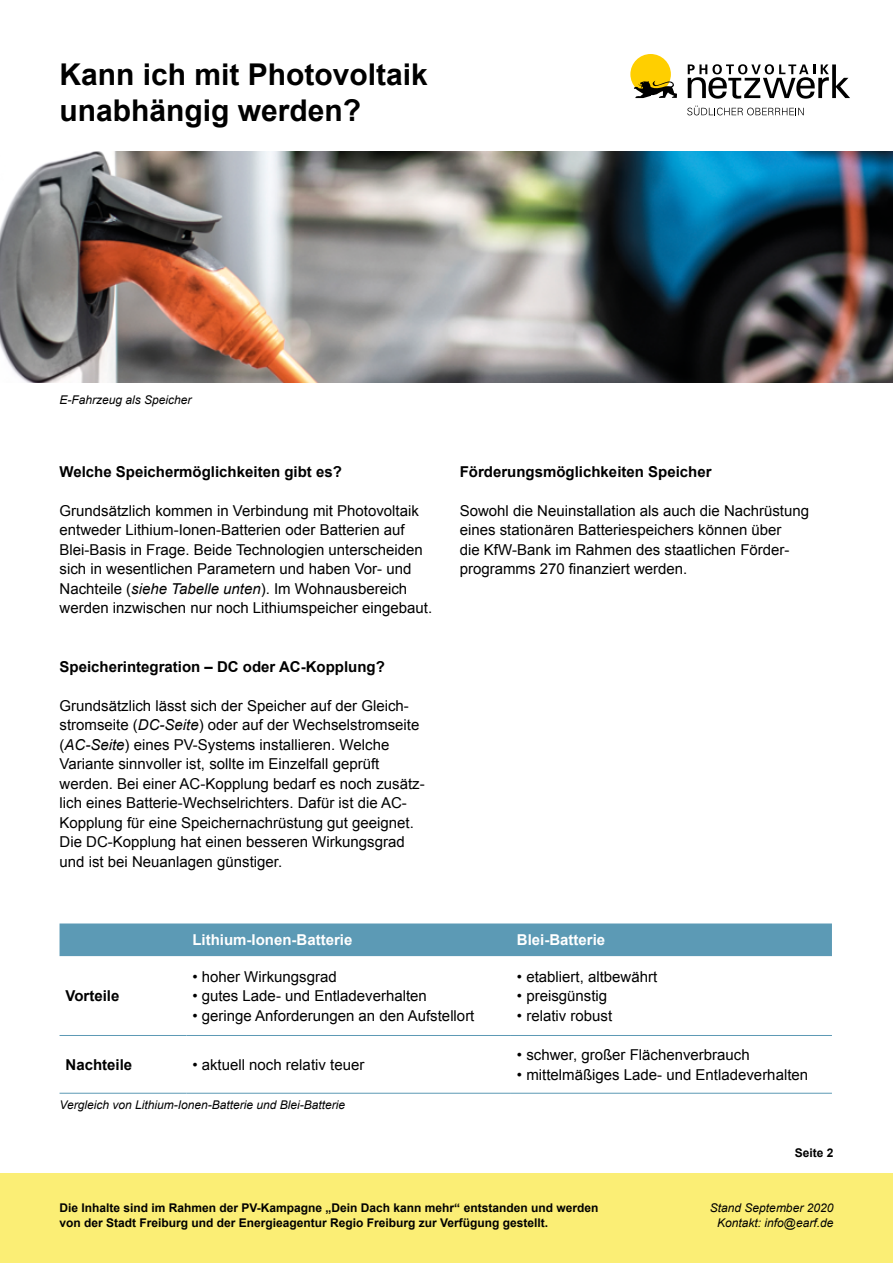
<style>
.page{position:relative;width:893px;height:1263px;background:#fff}
.page>*{position:absolute;margin:0;border:0;box-sizing:border-box;transform-origin:0 0}
.t1{font:700 30px/36px "Arial";color:#000}
.t2{font:15px/19.5px "Arial";color:#000}
.t3{font:700 15px "Arial";color:#000}
.t4{font:700 15px "Arial";color:#fff}
.t5{font:700 12px/15px "Arial";color:#000}
.t6{font:italic 12px/15px "Arial";color:#000;text-align:center}
.s1{font-style:italic}
</style>
<div class="page">
<img style="left:0;top:152px;width:893px;height:231px">
<div style="left:0;top:1174px;width:893px;height:89px;background:#fbee75"></div>
<div style="left:60px;top:923px;width:772px;height:33px;background:#5c9ab5"></div>
<hr style="left:60px;top:1035px;width:126px;height:1px;background:#5c9ab5">
<hr style="left:186px;top:1035px;width:325px;height:1px;background:#5c9ab5">
<hr style="left:511px;top:1035px;width:321px;height:1px;background:#5c9ab5">
<hr style="left:60px;top:1093px;width:126px;height:1px;background:#5c9ab5">
<hr style="left:186px;top:1093px;width:325px;height:1px;background:#5c9ab5">
<hr style="left:511px;top:1093px;width:321px;height:1px;background:#5c9ab5">
<div style="left:630px;top:54px;width:41px;height:40px;background:#ffcf00;border-radius:50%"></div>
<svg style="left:634px;top:81px;width:43px;height:17px"></svg>
<svg style="left:688px;top:64px;width:162px;height:35px"></svg>
<svg style="left:687px;top:106px;width:117px;height:9px"></svg>
<h1 class="t1" style="left:60px;top:58px;width:370px">Kann ich mit Photovoltaik unabhängig werden?</h1>
<p class="t6" style="left:60px;top:393px;width:134px">E-Fahrzeug als Speicher</p>
<p class="t3" style="left:60px;top:462px;width:284px">Welche Speichermöglichkeiten gibt es?</p>
<p class="t2" style="left:60px;top:501px;width:374px">Grundsätzlich kommen in Verbindung mit Photovoltaik entweder Lithium-Ionen-Batterien oder Batterien auf Blei-Basis in Frage. Beide Technologien unterscheiden sich in wesentlichen Parametern und haben Vor- und Nachteile (<span class="s1">siehe Tabelle unten</span>). Im Wohnausbereich werden inzwischen nur noch Lithiumspeicher eingebaut.</p>
<p class="t3" style="left:60px;top:657px;width:327px">Speicherintegration – DC oder AC-Kopplung?</p>
<p class="t2" style="left:60px;top:696px;width:367px">Grundsätzlich lässt sich der Speicher auf der Gleich&shy;stromseite (<span class="s1">DC-Seite</span>) oder auf der Wechselstromseite (<span class="s1">AC-Seite</span>) eines PV-Systems installieren. Welche Variante sinnvoller ist, sollte im Einzelfall geprüft werden. Bei einer AC-Kopplung bedarf es noch zusätz&shy;lich eines Batterie-Wechselrichters. Dafür ist die AC-Kopplung für eine Speichernachrüstung gut geeignet.<br>Die DC-Kopplung hat einen besseren Wirkungsgrad und ist bei Neuanlagen günstiger.</p>
<p class="t3" style="left:460px;top:462px;width:253px">Förderungsmöglichkeiten Speicher</p>
<p class="t2" style="left:460px;top:501px;width:351px">Sowohl die Neuinstallation als auch die Nachrüstung eines stationären Batteriespeichers können über<br>die KfW-Bank im Rahmen des staatlichen Förder&shy;programms 270 finanziert werden.</p>
<p class="t3" style="left:66px;top:986px;width:55px">Vorteile</p>
<p class="t4" style="left:192px;top:930px;width:162px">Lithium-Ionen-Batterie</p>
<p class="t4" style="left:517px;top:930px;width:90px">Blei-Batterie</p>
<p class="t2" style="left:192px;top:967px;width:146px">• hoher Wirkungsgrad</p>
<p class="t2" style="left:192px;top:986px;width:236px">• gutes Lade- und Entladeverhalten</p>
<p class="t2" style="left:192px;top:1006px;width:284px">• geringe Anforderungen an den Aufstellort</p>
<p class="t2" style="left:517px;top:967px;width:142px">• etabliert, altbewährt</p>
<p class="t2" style="left:517px;top:986px;width:92px">• preisgünstig</p>
<p class="t2" style="left:517px;top:1006px;width:97px">• relativ robust</p>
<p class="t3" style="left:66px;top:1054px;width:68px">Nachteile</p>
<p class="t2" style="left:192px;top:1055px;width:173px">• aktuell noch relativ teuer</p>
<p class="t6" style="left:60px;top:1098px;width:287px">Vergleich von Lithium-Ionen-Batterie und Blei-Batterie</p>
<p class="t2" style="left:517px;top:1045px;width:234px">• schwer, großer Flächenverbrauch</p>
<p class="t2" style="left:517px;top:1065px;width:293px">• mittelmäßiges Lade- und Entladeverhalten</p>
<p class="t5" style="left:795px;top:1145px;width:40px">Seite 2</p>
<p class="t5" style="left:60px;top:1201px;width:540px">Die Inhalte sind im Rahmen der PV-Kampagne „Dein Dach kann mehr“ entstanden und werden von der Stadt Freiburg und der Energieagentur Regio Freiburg zur Verfügung gestellt.</p>
<p class="t6" style="left:710px;top:1201px;width:125px">Stand September 2020<br>Kontakt: info@earf.de</p>
</div>
